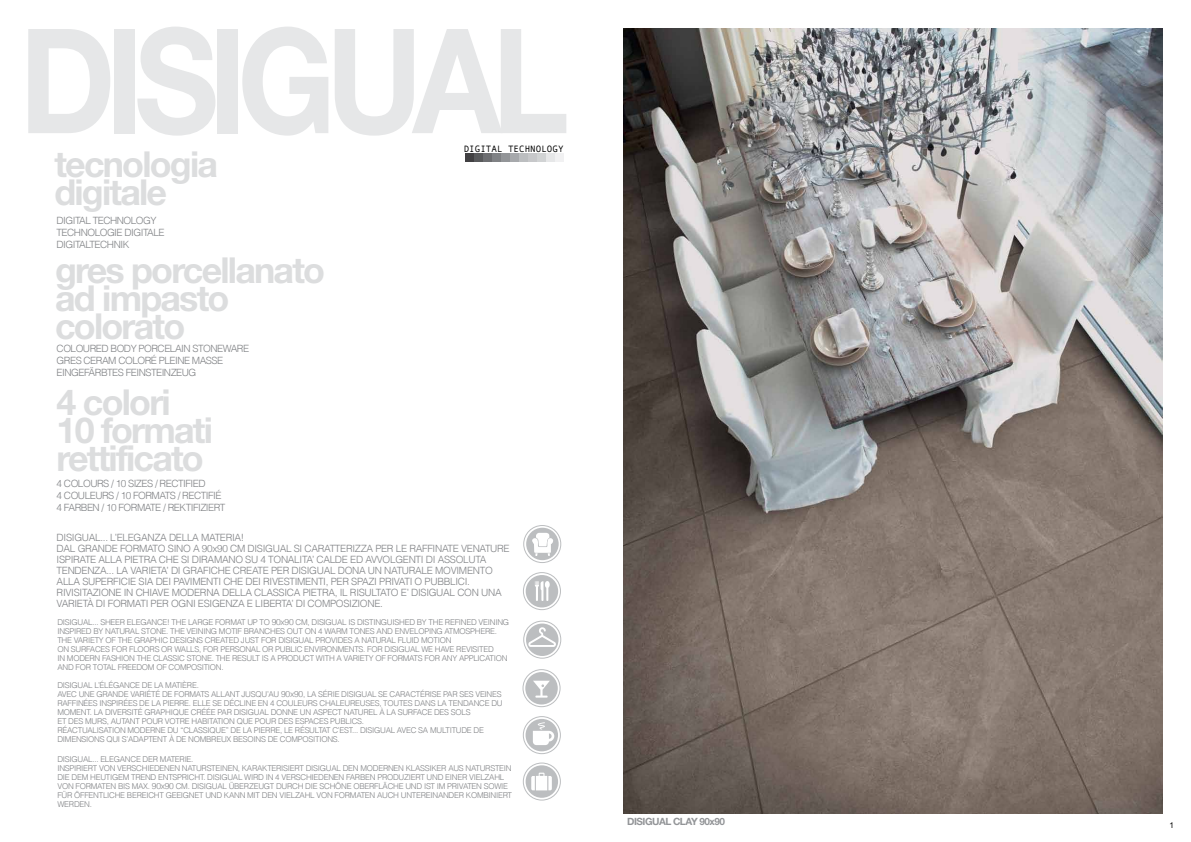
<style>
.page{position:relative;width:1191px;height:842px;background:#fff}
.page>*{position:absolute;margin:0;border:0;box-sizing:border-box;transform-origin:0 0}
.t1{font:700 145.8px "Helvetica Neue";letter-spacing:-.075em;color:#e6e7e8;scale:.89 1}
.t2{font:700 35.8px/28px "Helvetica Neue";letter-spacing:-.05em;color:#dcddde}
.t3{font:300 10px/11px "Helvetica";letter-spacing:-.03em;color:#808285}
.t4{font:300 10px/12px "Helvetica";letter-spacing:-.05em;color:#808285}
.t5{font:700 10px "Helvetica Neue";letter-spacing:-.05em;color:#939598}
.t6{font:9.2px "Andale Mono";color:#000}
.t7{font:300 8px/9px "Helvetica";letter-spacing:-.03em;color:#808285}
.t8{font:8px "Arial";color:#000}
.s1{font-size:8.5px}
</style>
<div class="page">
<div style="left:526px;top:575px;width:32px;height:32px;background:#bcbec0;border-radius:50%"></div>
<svg style="left:535px;top:581px;width:15px;height:20px"></svg>
<div style="left:523px;top:572px;width:38px;height:38px;border:1px solid #bcbec0;border-radius:50%"></div>
<div style="left:526px;top:623px;width:32px;height:33px;background:#bcbec0;border-radius:50%"></div>
<svg style="left:528px;top:627px;width:28px;height:20px"></svg>
<div style="left:523px;top:621px;width:38px;height:38px;border:1px solid #bcbec0;border-radius:50%"></div>
<div style="left:525px;top:672px;width:33px;height:32px;background:#bcbec0;border-radius:50%"></div>
<svg style="left:533px;top:681px;width:17px;height:17px"></svg>
<div style="left:522px;top:669px;width:38px;height:38px;border:1px solid #bcbec0;border-radius:50%"></div>
<div style="left:526px;top:528px;width:32px;height:32px;background:#bcbec0;border-radius:50%"></div>
<svg style="left:530px;top:533px;width:25px;height:23px"></svg>
<div style="left:523px;top:525px;width:38px;height:38px;border:1px solid #bcbec0;border-radius:50%"></div>
<div style="left:525px;top:719px;width:33px;height:32px;background:#bcbec0;border-radius:50%"></div>
<svg style="left:533px;top:722px;width:21px;height:23px"></svg>
<div style="left:523px;top:716px;width:38px;height:38px;border:1px solid #bcbec0;border-radius:50%"></div>
<div style="left:525px;top:765px;width:33px;height:33px;background:#bcbec0;border-radius:50%"></div>
<div style="left:523px;top:762px;width:38px;height:38px;border:1px solid #bcbec0;border-radius:50%"></div>
<svg style="left:531px;top:773px;width:21px;height:17px"></svg>
<div style="left:465px;top:153px;width:8px;height:9px;background:#414042"></div>
<div style="left:474px;top:153px;width:8px;height:9px;background:#58595b"></div>
<div style="left:483px;top:153px;width:8px;height:9px;background:#6d6e71"></div>
<div style="left:492px;top:153px;width:8px;height:9px;background:#808285"></div>
<div style="left:501px;top:153px;width:8px;height:9px;background:#939598"></div>
<div style="left:510px;top:153px;width:8px;height:9px;background:#a7a9ac"></div>
<div style="left:519px;top:153px;width:8px;height:9px;background:#bcbec0"></div>
<div style="left:528px;top:153px;width:8px;height:9px;background:#c7c8ca"></div>
<div style="left:537px;top:153px;width:8px;height:9px;background:#d1d3d4"></div>
<div style="left:546px;top:153px;width:8px;height:9px;background:#e6e7e8"></div>
<div style="left:555px;top:153px;width:8px;height:9px;background:#f1f1f2"></div>
<img style="left:624px;top:28px;width:538px;height:786px">
<h1 class="t1" style="left:19px;top:-9px;width:619px">DISIGUAL</h1>
<p class="t6" style="left:464px;top:142px;width:101px">DIGITAL TECHNOLOGY</p>
<h2 class="t2" style="left:54px;top:150px;width:165px">tecnologia digitale</h2>
<p class="t4" style="left:57px;top:214px;width:109px">DIGITAL TECHNOLOGY<br>TECHNOLOGIE DIGITALE<br>DIGITALTECHNIK</p>
<h2 class="t2" style="left:55px;top:255px;width:271px">gres porcellanato ad impasto colorato</h2>
<p class="t4" style="left:57px;top:343px;width:194px">COLOURED BODY PORCELAIN STONEWARE<br>GRES CERAM COLORÉ PLEINE MASSE<br>EINGEFÄRBTES FEINSTEINZEUG</p>
<h2 class="t2" style="left:57px;top:387px;width:158px">4 colori<br>10 formati rettificato</h2>
<p class="t4" style="left:57px;top:478px;width:170px">4 COLOURS / 10 SIZES / RECTIFIED<br>4 COULEURS / 10 FORMATS / RECTIFIÉ<br>4 FARBEN / 10 FORMATE / REKTIFIZIERT</p>
<p class="t3" style="left:57px;top:532px;width:454px">DISIGUAL... L’ELEGANZA DELLA MATERIA!<br>DAL GRANDE FORMATO SINO A 90x90 CM DISIGUAL SI CARATTERIZZA PER LE RAFFINATE VENATURE ISPIRATE ALLA PIETRA CHE SI DIRAMANO SU 4 TONALITA’ CALDE ED AVVOLGENTI DI ASSOLUTA TENDENZA... LA VARIETA’ DI GRAFICHE CREATE PER DISIGUAL DONA UN NATURALE MOVIMENTO ALLA SUPERFICIE SIA DEI PAVIMENTI CHE DEI RIVESTIMENTI, PER SPAZI PRIVATI O PUBBLICI.<br>RIVISITAZIONE IN CHIAVE MODERNA DELLA CLASSICA PIETRA, IL RISULTATO E’ DISIGUAL CON UNA VARIETÀ DI FORMATI PER OGNI ESIGENZA E LIBERTA’ DI COMPOSIZIONE.</p>
<p class="t7" style="left:57px;top:618px;width:453px">DISIGUAL... SHEER ELEGANCE! THE LARGE FORMAT UP TO <span class="s1">90x90</span> CM, DISIGUAL IS DISTINGUISHED BY THE REFINED VEINING INSPIRED BY NATURAL STONE. THE VEINING MOTIF BRANCHES OUT ON 4 WARM TONES AND ENVELOPING ATMOSPHERE.<br>THE VARIETY OF THE GRAPHIC DESIGNS CREATED JUST FOR DISIGUAL PROVIDES A NATURAL FLUID MOTION<br>ON SURFACES FOR FLOORS OR WALLS, FOR PERSONAL OR PUBLIC ENVIRONMENTS. FOR DISIGUAL WE HAVE REVISITED<br>IN MODERN FASHION THE CLASSIC STONE. THE RESULT IS A PRODUCT WITH A VARIETY OF FORMATS FOR ANY APPLICATION AND FOR TOTAL FREEDOM OF COMPOSITION.</p>
<p class="t7" style="left:57px;top:680px;width:447px">DISIGUAL L’ÉLÉGANCE DE LA MATIÈRE.<br>AVEC UNE GRANDE VARIÉTÉ DE FORMATS ALLANT JUSQU’AU <span class="s1">90x90</span>, LA SÉRIE DISIGUAL SE CARACTÉRISE PAR SES VEINES RAFFINÉES INSPIRÉES DE LA PIERRE. ELLE SE DÉCLINE EN 4 COULEURS CHALEUREUSES, TOUTES DANS LA TENDANCE DU MOMENT. LA DIVERSITÉ GRAPHIQUE CRÉÉE PAR DISIGUAL DONNE UN ASPECT NATUREL À LA SURFACE DES SOLS<br>ET DES MURS, AUTANT POUR VOTRE HABITATION QUE POUR DES ESPACES PUBLICS.<br>RÉACTUALISATION MODERNE DU “CLASSIQUE” DE LA PIERRE, LE RÉSULTAT C’EST... DISIGUAL AVEC SA MULTITUDE DE DIMENSIONS QUI S’ADAPTENT À DE NOMBREUX BESOINS DE COMPOSITIONS.</p>
<p class="t7" style="left:57px;top:755px;width:456px">DISIGUAL... ELEGANCE DER MATERIE.<br>INSPIRIERT VON VERSCHIEDENEN NATURSTEINEN, KARAKTERISIERT DISIGUAL DEN MODERNEN KLASSIKER AUS NATURSTEIN DIE DEM HEUTIGEM TREND ENTSPRICHT. DISIGUAL WIRD IN 4 VERSCHIEDENEN FARBEN PRODUZIERT UND EINER VIELZAHL VON FORMATEN BIS MAX. <span class="s1">90x90</span> CM. DISIGUAL ÜBERZEUGT DURCH DIE SCHÖNE OBERFLÄCHE UND IST IM PRIVATEN SOWIE FÜR ÖFFENTLICHE BEREICHT GEEIGNET UND KANN MIT DEN VIELZAHL VON FORMATEN AUCH UNTEREINANDER KOMBINIERT WERDEN.</p>
<p class="t5" style="left:627px;top:815px;width:99px">DISIGUAL CLAY 90x90</p>
<p class="t8" style="left:1169px;top:820px;width:6px">1</p>
</div>
